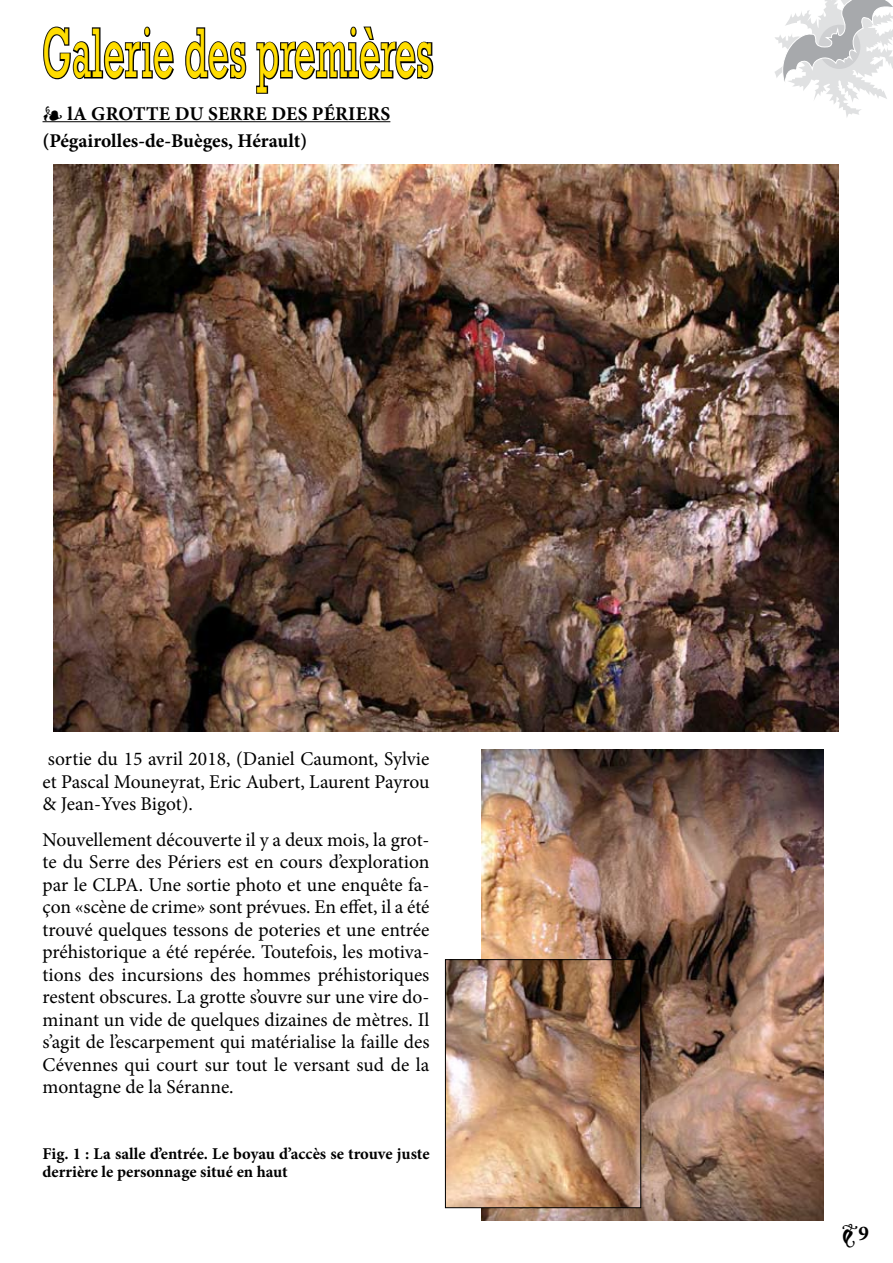
<style>
.page{position:relative;width:893px;height:1263px;background:#fff}
.page>*{position:absolute;margin:0;border:0;box-sizing:border-box;transform-origin:0 0}
.t1{font:72px "Rockwell";letter-spacing:.025em;color:#fd0;scale:.5 1}
.t2{font:700 21px "Minion Pro";color:#000}
.t3{font:19.5px/22.5px "Minion Pro";color:#000;text-align:justify}
.t4{font:700 19.5px "Minion Pro";color:#000}
.t5{font:700 16.5px/18px "Minion Pro";color:#000}
.s1{font-weight:400}
</style>
<div class="page">
<svg style="left:775px;top:0;width:118px;height:117px"></svg>
<svg style="left:43px;top:26px;width:131px;height:54px"></svg>
<svg style="left:185px;top:27px;width:62px;height:53px"></svg>
<svg style="left:256px;top:26px;width:178px;height:68px"></svg>
<img style="left:54px;top:164px;width:784px;height:567px">
<img style="left:482px;top:749px;width:341px;height:471px">
<hr style="left:43px;top:121px;width:347px;height:1px;background:#000">
<img style="left:447px;top:962px;width:192px;height:244px">
<div style="left:445px;top:960px;width:196px;height:248px;border:1px solid #000"></div>
<h1 class="t1" style="left:43px;top:12px;width:783px">Galerie des premières</h1>
<p class="t4" style="left:43px;top:100px;width:64px"><span class="s1">❧</span> la gro</p>
<p class="t4" style="left:133px;top:100px;width:98px">tte du Serre</p>
<p class="t4" style="left:271px;top:100px;width:13px">des</p>
<p class="t4" style="left:312px;top:100px;width:24px">Périers</p>
<p class="t4" style="left:43px;top:127px;width:266px">(Pégairolles-de-Buèges, Hérault)</p>
<p class="t3" style="left:43px;top:748px;width:388px">sortie du 15 avril 2018, (Daniel Caumont, Sylvie et Pascal Mouneyrat, Eric Aubert, Laurent Payrou &amp; Jean-Yves Bigot).</p>
<p class="t3" style="left:43px;top:828px;width:388px">Nouvellement découverte il y a deux mois, la grot&shy;te du Serre des Périers est en cours d’exploration par le CLPA. Une sortie photo et une enquête fa&shy;çon «scène de crime» sont prévues. En effet, il a été trouvé quelques tessons de poteries et une entrée préhistorique a été repérée. Toutefois, les motiva&shy;tions des incursions des hommes préhistoriques restent obscures. La grotte s’ouvre sur une vire do&shy;minant un vide de quelques dizaines de mètres. Il s’agit de l’escarpement qui matérialise la faille des Cévennes qui court sur tout le versant sud de la montagne de la Séranne.</p>
<p class="t5" style="left:43px;top:1145px;width:388px">Fig. 1 : La salle d’entrée. Le boyau d’accès se trouve juste derrière le personnage situé en haut</p>
<p class="t2" style="left:842px;top:1219px;width:29px">•9</p>
</div>
